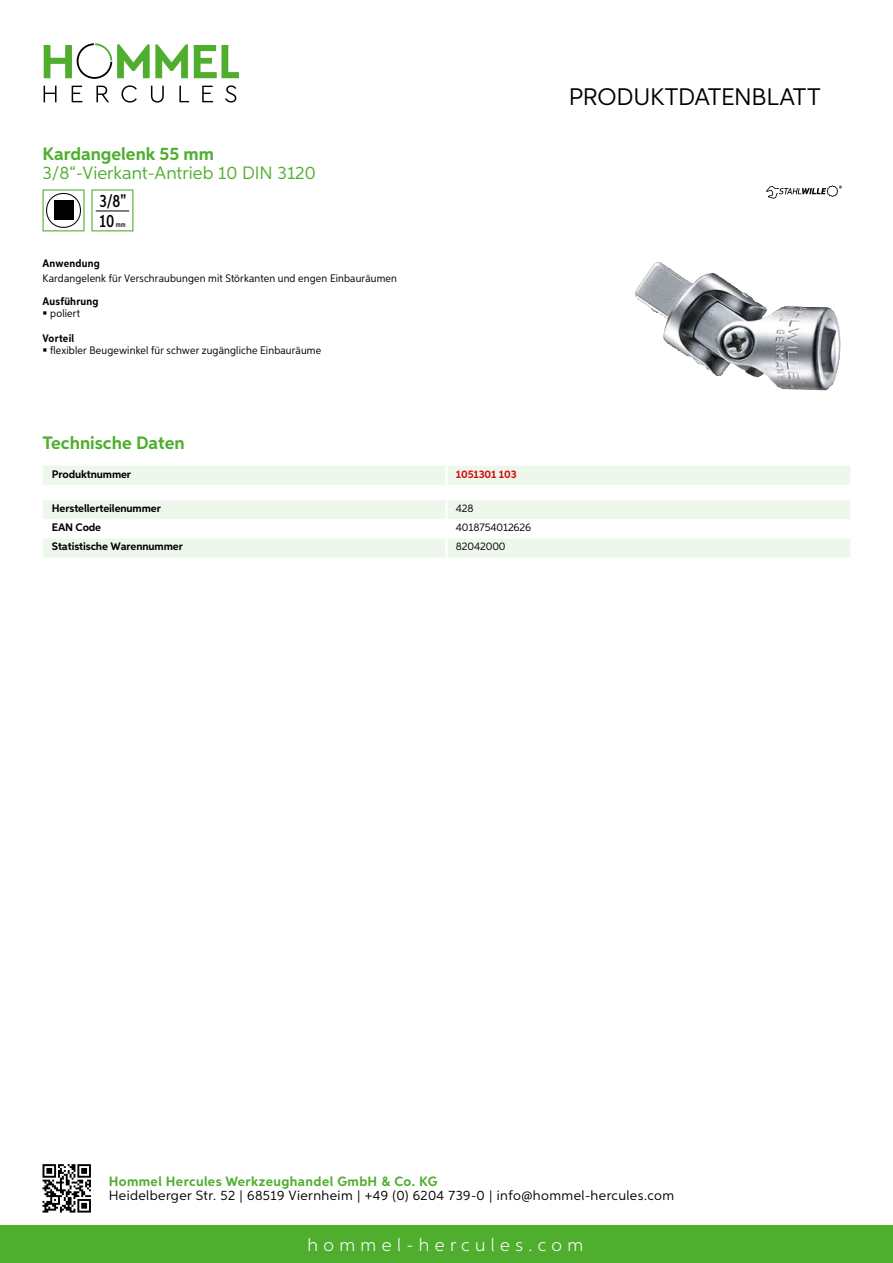
<style>
.page{position:relative;width:893px;height:1263px;background:#fff}
.page>*{position:absolute;margin:0;border:0;box-sizing:border-box;transform-origin:0 0}
.t1{font:24px "Aspira";letter-spacing:-.01em;color:#000}
.t2{font:700 18px "Aspira";color:#50ae2f}
.t3{font:18px "Aspira";color:#50ae2f}
.t4{font:300 18px "Aspira";letter-spacing:.3em;color:#fff}
.t5{font:500 17.85px/20.4px "Aspira XX Nar";color:#000}
.t6{font:13.5px "Aspira";letter-spacing:.03em;color:#000}
.t7{font:700 13.5px "Aspira";letter-spacing:.03em;color:#50ae2f}
.t8{font:10.95px "Aspira Nar";letter-spacing:.015em;color:#000}
.t9{font:700 10.95px "Aspira";letter-spacing:-.01em;color:#000}
.t10{font:700 10.95px "Aspira Nar";letter-spacing:.02em;color:#000}
.t11{font:10.95px "Aspira";letter-spacing:-.01em;color:#000}
.t12{font:700 10.95px "Aspira";letter-spacing:-.01em;color:#cd1013}
.t13{font:500 7.35px "Aspira XX Nar";color:#000}
</style>
<div class="page">
<div style="left:0;top:1226px;width:893px;height:37px;background:#50ae2f"></div>
<svg style="left:43px;top:1164px;width:48px;height:48px"></svg>
<svg style="left:194px;top:45px;width:45px;height:33px"></svg>
<svg style="left:44px;top:43px;width:144px;height:36px"></svg>
<svg style="left:44px;top:86px;width:13px;height:16px"></svg>
<svg style="left:72px;top:86px;width:10px;height:16px"></svg>
<svg style="left:96px;top:86px;width:13px;height:16px"></svg>
<svg style="left:121px;top:85px;width:16px;height:18px"></svg>
<svg style="left:151px;top:86px;width:13px;height:17px"></svg>
<svg style="left:179px;top:86px;width:10px;height:16px"></svg>
<svg style="left:202px;top:86px;width:11px;height:16px"></svg>
<svg style="left:225px;top:85px;width:11px;height:18px"></svg>
<div style="left:43px;top:466px;width:807px;height:19px;background:#eef7eb"></div>
<hr style="left:445px;top:466px;width:3px;height:19px;background:#fff">
<svg style="left:43px;top:500px;width:807px;height:58px"></svg>
<hr style="left:445px;top:538px;width:3px;height:20px;background:#fff">
<svg style="left:43px;top:189px;width:42px;height:42px"></svg>
<div style="left:54px;top:201px;width:19px;height:19px;background:#000"></div>
<svg style="left:91px;top:189px;width:42px;height:42px"></svg>
<hr style="left:96px;top:211px;width:33px;height:1px;background:#000">
<img style="left:635px;top:262px;width:206px;height:128px">
<svg style="left:766px;top:185px;width:76px;height:14px"></svg>
<h2 class="t2" style="left:43px;top:142px;width:173px">Kardangelenk 55 mm</h2>
<h2 class="t3" style="left:43px;top:162px;width:275px">3/8“-Vierkant-Antrieb 10 DIN 3120</h2>
<h3 class="t5" style="left:100px;top:191px;width:28px">3/8"<br>10</h3>
<p class="t13" style="left:116px;top:220px;width:11px">mm</p>
<p class="t10" style="left:43px;top:257px;width:59px">Anwendung</p>
<p class="t8" style="left:43px;top:272px;width:356px">Kardangelenk für Verschraubungen mit Störkanten und engen Einbauräumen</p>
<p class="t10" style="left:43px;top:294px;width:58px">Ausführung</p>
<p class="t8" style="left:50px;top:307px;width:32px">poliert</p>
<p class="t10" style="left:43px;top:331px;width:33px">Vorteil</p>
<p class="t8" style="left:50px;top:344px;width:273px">flexibler Beugewinkel für schwer zugängliche Einbauräume</p>
<h2 class="t2" style="left:43px;top:431px;width:144px">Technische Daten</h2>
<p class="t9" style="left:52px;top:467px;width:81px">Produktnummer</p>
<p class="t12" style="left:456px;top:467px;width:62px">1051301 103</p>
<p class="t9" style="left:52px;top:502px;width:111px">Herstellerteilenummer</p>
<p class="t11" style="left:456px;top:502px;width:19px">428</p>
<p class="t9" style="left:52px;top:521px;width:51px">EAN Code</p>
<p class="t11" style="left:456px;top:521px;width:77px">4018754012626</p>
<p class="t9" style="left:52px;top:540px;width:132px">Statistische Warennummer</p>
<p class="t11" style="left:456px;top:540px;width:51px">82042000</p>
<h1 class="t1" style="left:569px;top:82px;width:253px">Produktdatenblatt</h1>
<p class="t7" style="left:109px;top:1172px;width:330px">Hommel Hercules Werkzeughandel GmbH &amp; Co. KG</p>
<p class="t6" style="left:109px;top:1187px;width:567px">Heidelberger Str. 52 | 68519 Viernheim | +49 (0) 6204 739-0 | info@hommel-hercules.com</p>
<h2 class="t4" style="left:307px;top:1234px;width:277px">hommel-hercules.com</h2>
</div>
